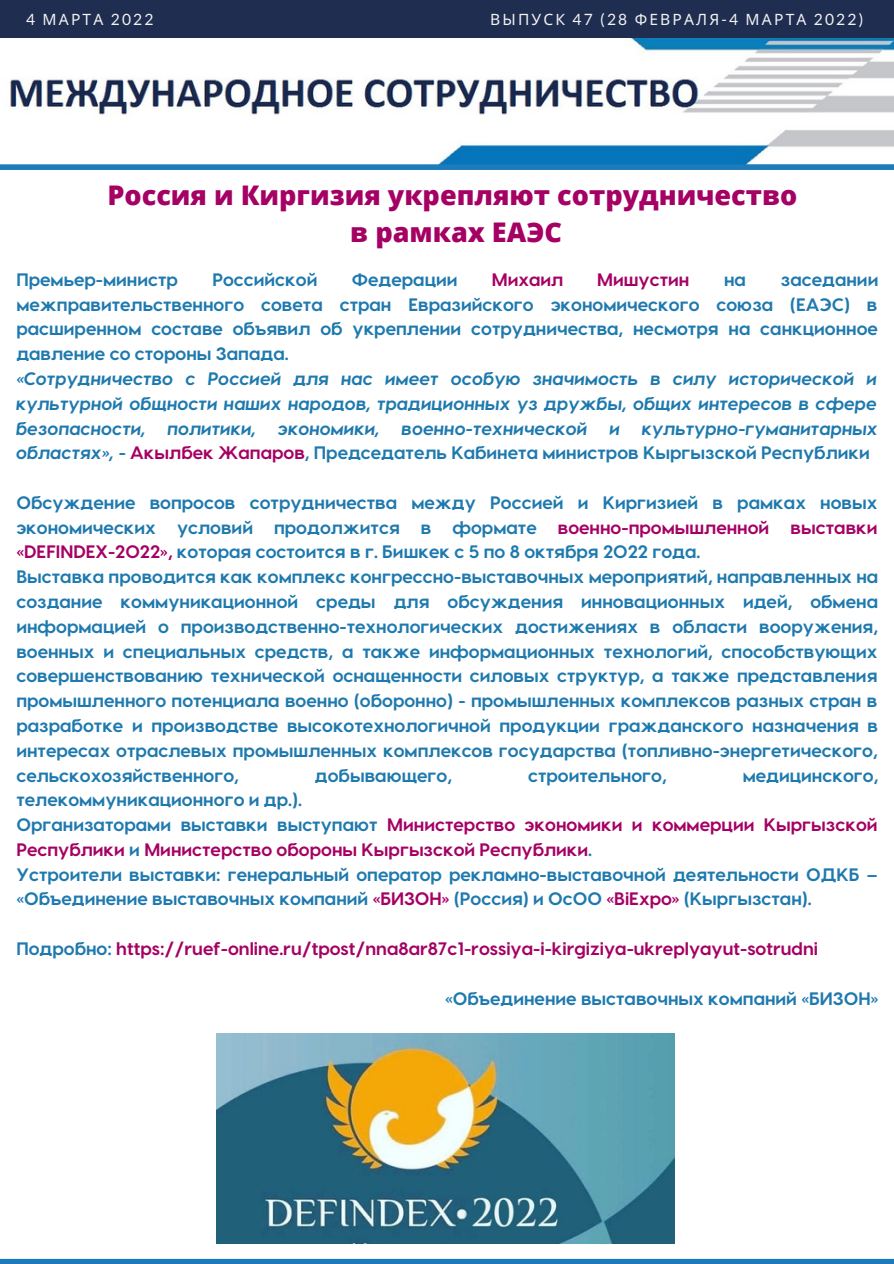
<style>
.page{position:relative;width:894px;height:1264px;background:#fff}
.page>*{position:absolute;margin:0;border:0;box-sizing:border-box;transform-origin:0 0}
.t1{font:800 27px "Open Sans";color:#a50064}
.t2{font:700 18px/24.8px "Visby CF";color:#1e79ae;text-align:justify}
.t3{font:italic 700 18px/24.8px "Visby CF";color:#1e79ae;text-align:justify}
.t4{font:700 18px/24.8px "Visby CF";color:#a50064}
.t5{font:15.6px "Noto Sans";letter-spacing:.14em;color:#f2f2f2}
.t6{font:15.6px "Lato";color:#f2f2f2}
.s1{font-family:"Noto Sans"}
.s2{font-family:"Lato"}
.s3{font-style:normal}
.s4{font-style:normal;color:#a50064}
.s5{color:#a50064}
.s6{color:#1e79ae}
</style>
<div class="page">
<img style="left:10px;top:38px;width:883px;height:126px">
<div style="left:0;top:0;width:893px;height:38px;background:#1e2d50"></div>
<div style="left:0;top:164px;width:893px;height:6px;background:#1b7bbb"></div>
<div style="left:0;top:1258px;width:893px;height:5px;background:#1b7bbb"></div>
<img style="left:216px;top:1033px;width:458px;height:210px">
<p class="t6" style="left:26px;top:10px;width:129px">4 <span class="s1">МАРТА</span> 2022</p>
<p class="t5" style="left:490px;top:8px;width:374px">ВЫПУСК <span class="s2">47 (28</span> ФЕВРАЛЯ<span class="s2">-4</span> МАРТА <span class="s2">2022)</span></p>
<p class="t1" style="left:107px;top:176px;width:691px">Россия и Киргизия укрепляют сотрудничество</p>
<p class="t1" style="left:350px;top:213px;width:213px">в рамках ЕАЭС</p>
<p class="t2" style="left:16px;top:266px;width:163px">Премьер-министр</p>
<p class="t2" style="left:212px;top:266px;width:106px">Российской</p>
<p class="t2" style="left:352px;top:266px;width:107px">Федерации</p>
<p class="t4" style="left:491px;top:266px;width:73px">Михаил</p>
<p class="t4" style="left:597px;top:266px;width:94px">Мишустин</p>
<p class="t2" style="left:724px;top:266px;width:23px">на</p>
<p class="t2" style="left:16px;top:266px;width:863px;text-indent:764px">заседании межправительственного совета стран Евразийского экономического союза (ЕАЭС) в расширенном составе объявил об укреплении сотрудничества, несмотря на санкционное давление со стороны Запада.</p>
<p class="t3" style="left:16px;top:365px;width:863px">«Сотрудничество с Россией для нас имеет особую значимость в силу исторической и культурной общности наших народов, традиционных уз дружбы, общих интересов в сфере безопасности, политики, экономики, военно-технической и культурно-гуманитарных областях», <span class="s3">-</span> <span class="s4">Акылбек Жапаров</span><span class="s3">, Председатель Кабинета министров Кыргызской Республики</span></p>
<p class="t2" style="left:16px;top:489px;width:862px">Обсуждение вопросов сотрудничества между Россией и Киргизией в рамках новых экономических условий продолжится в формате <span class="s5">военно-промышленной выставки «DEFINDEX-2022»,</span> которая состоится в г. Бишкек с 5 по 8 октября 2022 года.</p>
<p class="t2" style="left:16px;top:563px;width:863px">Выставка проводится как комплекс конгрессно-выставочных мероприятий, направленных на создание коммуникационной среды для обсуждения инновационных идей, обмена информацией о производственно-технологических достижениях в области вооружения, военных и специальных средств, а также информационных технологий, способствующих совершенствованию технической оснащенности силовых структур, а также представления промышленного потенциала военно (оборонно) - промышленных комплексов разных стран в разработке и производстве высокотехнологичной продукции гражданского назначения в интересах отраслевых промышленных комплексов государства (топливно-энергетического, сельскохозяйственного,</p>
<p class="t2" style="left:315px;top:761px;width:138px">добывающего,</p>
<p class="t2" style="left:528px;top:761px;width:140px">строительного,</p>
<p class="t2" style="left:742px;top:761px;width:137px">медицинского,</p>
<p class="t2" style="left:16px;top:786px;width:287px">телекоммуникационного и др.).</p>
<p class="t4" style="left:16px;top:811px;width:862px"><span class="s6">Организаторами выставки выступают</span> Министерство экономики и коммерции Кыргызской<br>Республики <span class="s6">и</span> Министерство обороны Кыргызской Республики<span class="s6">.</span></p>
<p class="t2" style="left:16px;top:860px;width:862px">Устроители выставки: генеральный оператор рекламно-выставочной деятельности ОДКБ – «Объединение выставочных компаний <span class="s5">«БИЗОН»</span> (Россия) и ОсОО <span class="s5">«BiExpo»</span> (Кыргызстан).</p>
<p class="t4" style="left:16px;top:935px;width:803px"><span class="s6">Подробно:</span> https://ruef-online.ru/tpost/nna8ar87c1-rossiya-i-kirgiziya-ukreplyayut-sotrudni</p>
<p class="t2" style="left:445px;top:984px;width:434px">«Объединение выставочных компаний «БИЗОН»</p>
</div>
